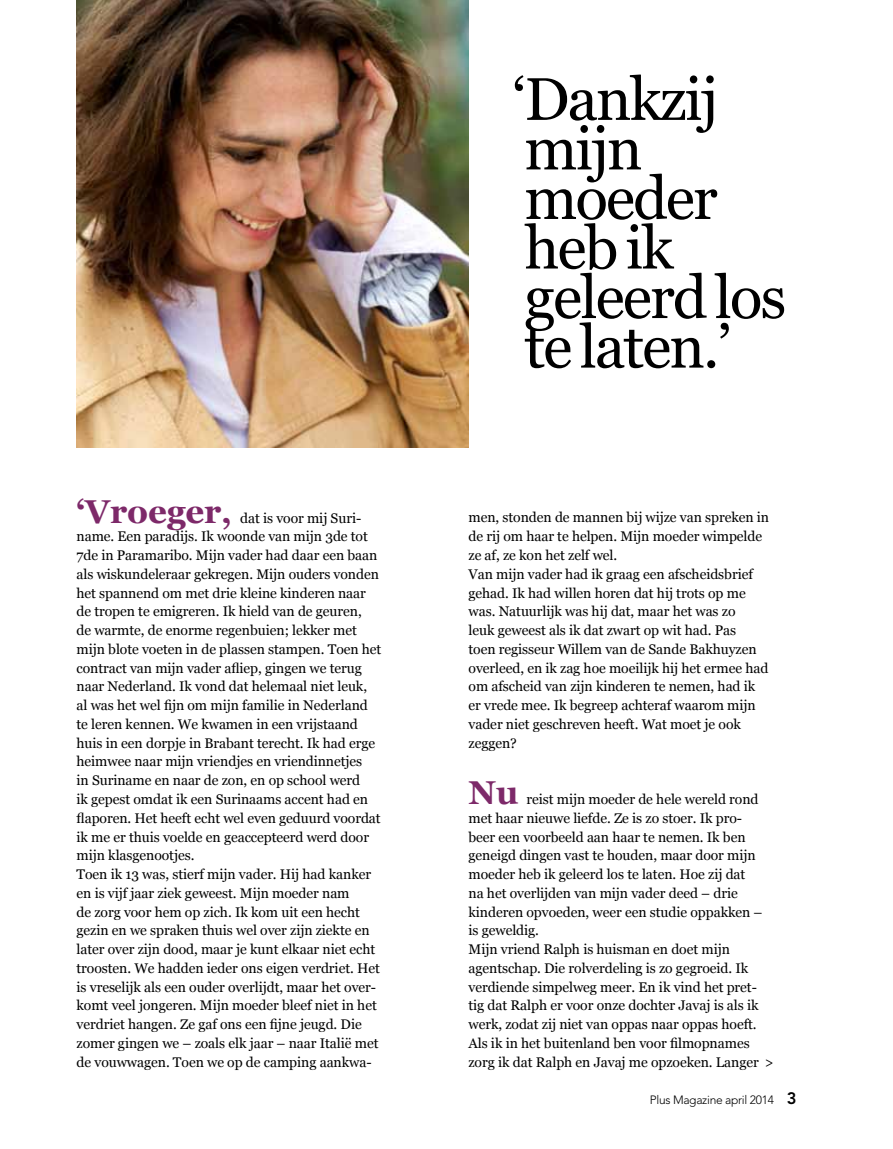
<style>
.page{position:relative;width:893px;height:1149px;background:#fff}
.page>*{position:absolute;margin:0;border:0;box-sizing:border-box;transform-origin:0 0}
.t1{font:60px/49.5px "Georgia";letter-spacing:-.03em;color:#000}
.t2{font:700 33px "Georgia";letter-spacing:-.005em;color:#7d2969}
.t3{font:13.95px/18.8px "Georgia";letter-spacing:-.005em;color:#000}
.t4{font:300 12px "Avenir LT Std";letter-spacing:-.025em;color:#000}
.s1{font-weight:800;font-size:16.5px}
</style>
<div class="page">
<img style="left:77px;top:0;width:391px;height:447px">
<h1 class="t1" style="left:513px;top:76px;width:275px">‘Dankzij mijn moeder heb ik geleerd los te laten.’</h1>
<h2 class="t2" style="left:77px;top:489px;width:157px">‘Vroeger,</h2>
<p class="t3" style="left:77px;top:508px;width:306px;text-indent:164px">dat is voor mij Suri&shy;name. Een paradijs. Ik woonde van mijn 3de tot 7de in Paramaribo. Mijn vader had daar een baan als wiskundeleraar gekregen. Mijn ouders vonden het spannend om met drie kleine kinderen naar de tropen te emigreren. Ik hield van de geuren,<br>de warmte, de enorme regenbuien; lekker met mijn blote voeten in de plassen stampen. Toen het -contract van mijn vader afliep, gingen we terug naar Nederland. Ik vond dat helemaal niet leuk, al was het wel fijn om mijn familie in Nederland te leren kennen. We kwamen in een vrijstaand huis in een dorpje in Brabant terecht. Ik had erge heimwee naar mijn vriendjes en vriendinnetjes<br>in Suriname en naar de zon, en op school werd<br>ik gepest omdat ik een Surinaams accent had en flaporen. Het heeft echt wel even geduurd voordat ik me er thuis voelde en geaccepteerd werd door mijn klasgenootjes.<br>Toen ik 13 was, stierf mijn vader. Hij had kanker en is vijf jaar ziek geweest. Mijn moeder nam<br>de zorg voor hem op zich. Ik kom uit een hecht gezin en we spraken thuis wel over zijn ziekte en later over zijn dood, maar je kunt elkaar niet echt troosten. We hadden ieder ons eigen verdriet. Het is vreselijk als een ouder overlijdt, maar het over&shy;komt veel jongeren. Mijn moeder bleef niet in het verdriet hangen. Ze gaf ons een fijne jeugd. Die zomer gingen we – zoals elk jaar – naar Italië met de vouwwagen. Toen we op de camping aankwa-</p>
<p class="t3" style="left:469px;top:508px;width:302px">men, stonden de mannen bij wijze van spreken in de rij om haar te helpen. Mijn moeder wimpelde ze af, ze kon het zelf wel.<br>Van mijn vader had ik graag een afscheidsbrief gehad. Ik had willen horen dat hij trots op me was. Natuurlijk was hij dat, maar het was zo<br>leuk geweest als ik dat zwart op wit had. Pas<br>toen regisseur Willem van de Sande Bakhuyzen overleed, en ik zag hoe moeilijk hij het ermee had om afscheid van zijn kinderen te nemen, had ik er vrede mee. Ik begreep achteraf waarom mijn vader niet geschreven heeft. Wat moet je ook zeggen?</p>
<h2 class="t2" style="left:468px;top:771px;width:51px">Nu</h2>
<p class="t3" style="left:468px;top:789px;width:307px;text-indent:58px">reist mijn moeder de hele wereld rond met haar nieuwe liefde. Ze is zo stoer. Ik pro-<br>beer een voorbeeld aan haar te nemen. Ik ben geneigd dingen vast te houden, maar door mijn moeder heb ik geleerd los te laten. Hoe zij dat<br>na het overlijden van mijn vader deed – drie kinderen opvoeden, weer een studie oppakken – is geweldig.<br>Mijn vriend Ralph is huisman en doet mijn agentschap. Die rolverdeling is zo gegroeid. Ik verdiende simpelweg meer. En ik vind het pret&shy;tig dat Ralph er voor onze dochter Javaj is als ik werk, zodat zij niet van oppas naar oppas hoeft.<br>Als ik in het buitenland ben voor filmopnames zorg ik dat Ralph en Javaj me opzoeken. Langer &gt;</p>
<p class="t4" style="left:650px;top:1092px;width:148px">Plus Magazine april 2014 <span class="s1">3</span></p>
</div>
